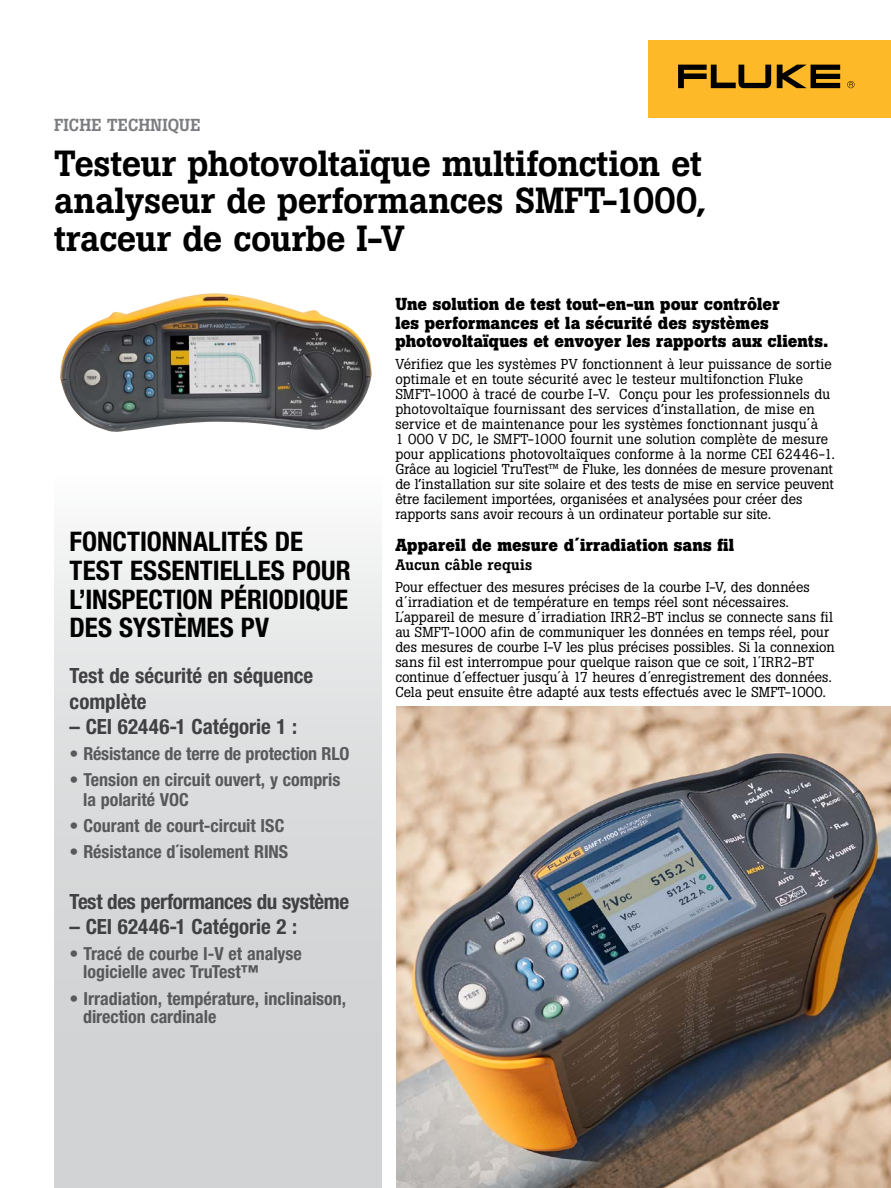
<style>
.page{position:relative;width:891px;height:1188px;background:#fff}
.page>*{position:absolute;margin:0;border:0;box-sizing:border-box;transform-origin:0 0}
.t1{font:500 36px/37.5px "Boton Pro";letter-spacing:-.01em;color:#000;text-align:justify}
.t2{font:700 condensed 27px/28.5px "Helvetica Neue LT Pro";color:#000}
.t3{font:700 condensed 21px/25.2px "Helvetica Neue LT Pro";color:#414042}
.t4{font:700 condensed 21px "Helvetica Neue LT Pro";letter-spacing:-.02em;color:#414042}
.t5{font:700 condensed 18px/18.1px "Helvetica Neue LT Pro";color:#58595b}
.t6{font:700 17.25px/18.8px "Boton Pro";letter-spacing:.005em;color:#000}
.t7{font:500 17.25px "Boton Pro";letter-spacing:.01em;color:#7b7c7f}
.t8{font:500 15px "Boton Pro";letter-spacing:.015em;color:#000}
.t9{font:14.25px/15px "Boton Pro";color:#000}
</style>
<div class="page">
<div style="left:54px;top:475px;width:328px;height:713px;background:linear-gradient(to bottom,#f3f3f3,#c8cacc)"></div>
<div style="left:648px;top:40px;width:243px;height:78px;background:#fdb927"></div>
<svg style="left:777px;top:65px;width:63px;height:23px"></svg>
<svg style="left:678px;top:65px;width:93px;height:23px"></svg>
<svg style="left:847px;top:81px;width:8px;height:7px"></svg>
<img style="left:60px;top:293px;width:312px;height:139px">
<img style="left:396px;top:706px;width:495px;height:482px">
<p class="t7" style="left:54px;top:114px;width:148px">FICHE TECHNIQUE</p>
<h1 class="t1" style="left:54px;top:145px;width:654px">Testeur photovoltaïque multifonction et analyseur de performances SMFT-1000, traceur de courbe I-V</h1>
<h2 class="t2" style="left:70px;top:528px;width:283px">FONCTIONNALITÉS DE<br>TEST ESSENTIELLES POUR<br>L’INSPECTION PÉRIODIQUE<br>DES SYSTÈMES PV</h2>
<h3 class="t3" style="left:70px;top:664px;width:245px">Test de sécurité en séquence complète</h3>
<h3 class="t3" style="left:70px;top:714px;width:229px">– CEI 62446-1 Catégorie 1 :</h3>
<p class="t5" style="left:70px;top:745px;width:281px">• Résistance de terre de protection RLO</p>
<p class="t5" style="left:83px;top:770px;width:259px;line-height:19.5px;text-indent:-14px">• Tension en circuit ouvert, y compris la polarité VOC</p>
<p class="t5" style="left:70px;top:817px;width:216px">• Courant de court-circuit ISC</p>
<p class="t5" style="left:70px;top:843px;width:220px">• Résistance d´isolement RINS</p>
<h3 class="t4" style="left:70px;top:889px;width:281px">Test des performances du système</h3>
<h3 class="t3" style="left:70px;top:914px;width:229px">– CEI 62446-1 Catégorie 2 :</h3>
<p class="t5" style="left:83px;top:945px;width:220px;text-indent:-14px">• Tracé de courbe I-V et analyse logicielle avec TruTest™</p>
<p class="t5" style="left:83px;top:989px;width:265px;text-indent:-14px">• Irradiation, température, inclinaison, direction cardinale</p>
<p class="t6" style="left:395px;top:294px;width:435px">Une solution de test tout-en-un pour contrôler<br>les performances et la sécurité des systèmes photovoltaïques et envoyer les rapports aux clients.</p>
<p class="t9" style="left:395px;top:357px;width:441px">Vérifiez que les systèmes PV fonctionnent à leur puissance de sortie optimale et en toute sécurité avec le testeur multifonction Fluke SMFT-1000 à tracé de courbe I-V. Conçu pour les professionnels du photovoltaïque fournissant des services d’installation, de mise en service et de maintenance pour les systèmes fonctionnant jusqu´à<br>1 000 V DC, le SMFT-1000 fournit une solution complète de mesure pour applications photovoltaïques conforme à la norme CEI 62446-1.<br>Grâce au logiciel TruTest™ de Fluke, les données de mesure provenant de l’installation sur site solaire et des tests de mise en service peuvent être facilement importées, organisées et analysées pour créer des rapports sans avoir recours à un ordinateur portable sur site.</p>
<p class="t6" style="left:395px;top:536px;width:341px">Appareil de mesure d´irradiation sans fil</p>
<p class="t8" style="left:395px;top:555px;width:139px">Aucun câble requis</p>
<p class="t9" style="left:395px;top:580px;width:441px">Pour effectuer des mesures précises de la courbe I-V, des données d´irradiation et de température en temps réel sont nécessaires.<br>L´appareil de mesure d´irradiation IRR2-BT inclus se connecte sans fil au SMFT-1000 afin de communiquer les données en temps réel, pour des mesures de courbe I-V les plus précises possibles. Si la connexion sans fil est interrompue pour quelque raison que ce soit, l´IRR2-BT continue d´effectuer jusqu´à 17 heures d´enregistrement des données.<br>Cela peut ensuite être adapté aux tests effectués avec le SMFT-1000.</p>
</div>
